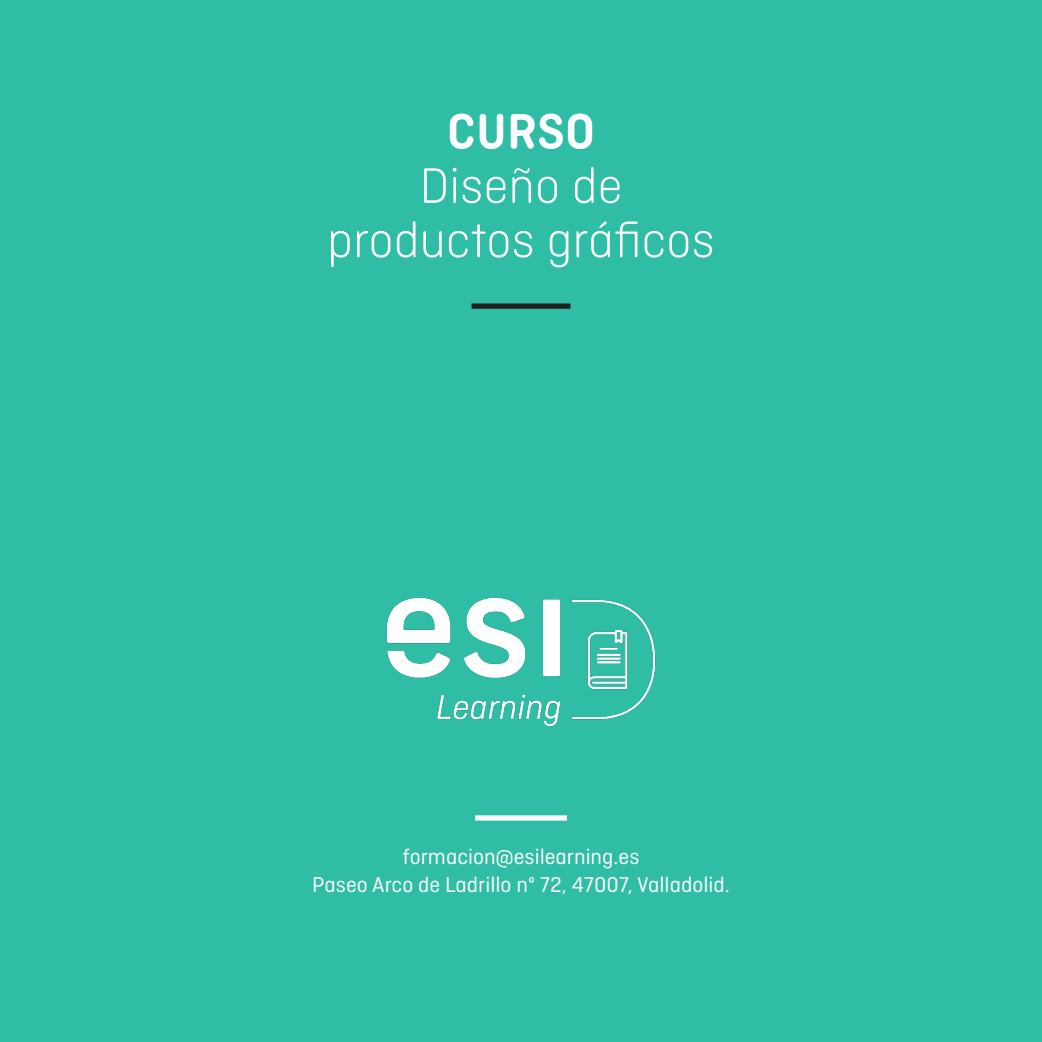
<style>
.page{position:relative;width:1042px;height:1042px;background:#30bda5}
.page>*{position:absolute;margin:0;border:0;box-sizing:border-box;transform-origin:0 0}
.TEMA{font:300 52.5px "Ciutadella Rounded";color:#fff}
.TEMA-2{font:600 52.5px "Ciutadella Rounded";color:#fff}
.TEMA-3{font:22.75px "Ciutadella Rounded";color:#fff}
</style>
<div class="page">
<div style="left:475px;top:815px;width:92px;height:5px;background:#fff"></div>
<div style="left:471px;top:303px;width:99px;height:6px;background:#231f20"></div>
<img style="left:387px;top:598px;width:269px;height:128px">
<p class="TEMA-2" style="left:447px;top:101px;width:150px">CURSO</p>
<p class="TEMA" style="left:419px;top:157px;width:205px">Diseño de</p>
<p class="TEMA" style="left:327px;top:212px;width:389px">productos gráficos</p>
<p class="TEMA-3" style="left:402px;top:844px;width:239px">formacion@esilearning.es</p>
<p class="TEMA-3" style="left:312px;top:872px;width:419px">Paseo Arco de Ladrillo nº 72, 47007, Valladolid.</p>
</div>
